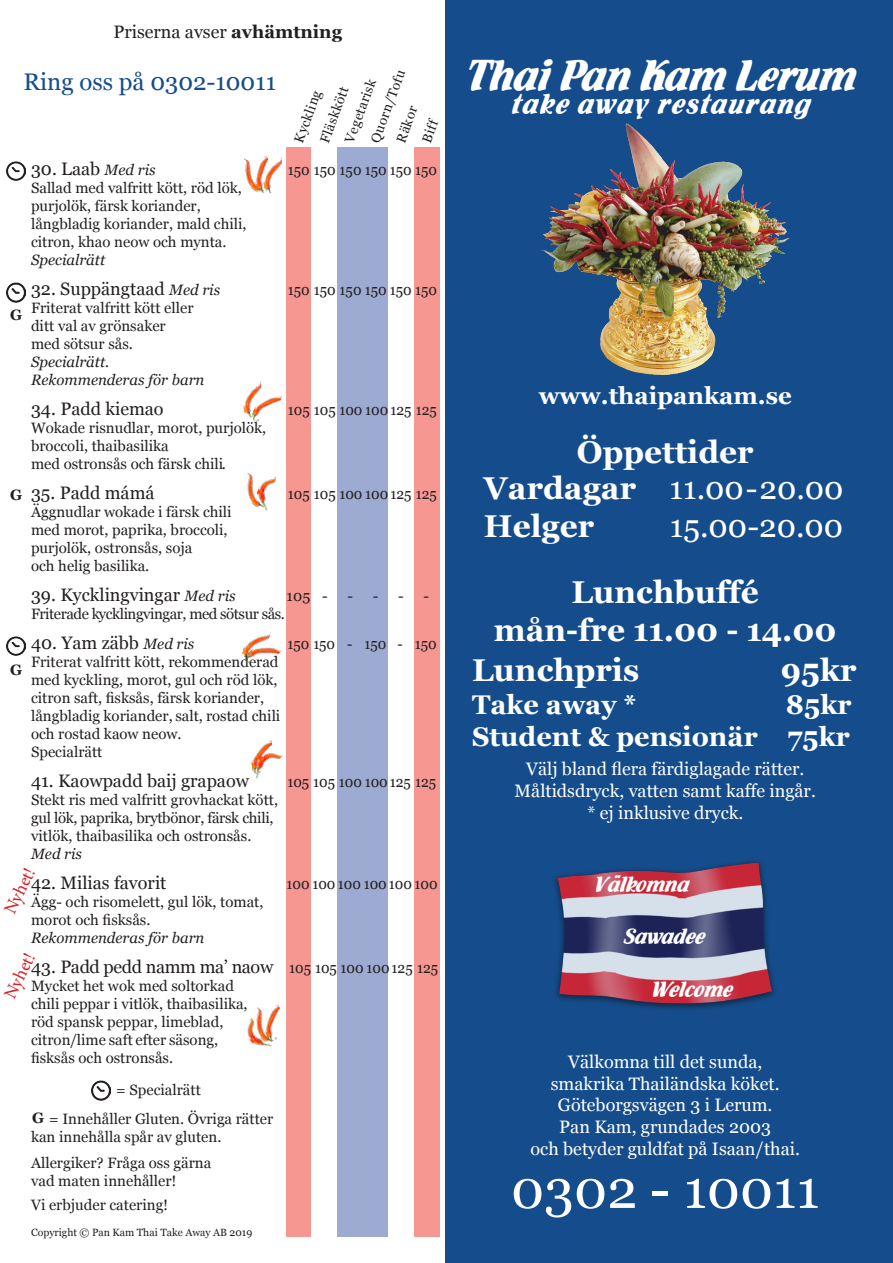
<style>
.page{position:relative;width:893px;height:1263px;background:#fff}
.page>*{position:absolute;margin:0;border:0;box-sizing:border-box;transform-origin:0 0}
.t1{font:54px "Georgia";color:#fff}
.t2{font:46.5px "Flamenco D";color:#fff}
.t3{font:700 31.5px "Georgia";color:#fff}
.t4{font:31.5px "Georgia";color:#fff}
.t5{font:30.3px "Flamenco D";letter-spacing:.06em;color:#fff}
.t6{font:700 27px "Georgia";color:#fff}
.t7{font:24px "Georgia";color:#154d8c}
.t8{font:700 24px "Georgia";color:#fff}
.t9{font:23.25px "Flamenco D";color:#fff}
.t10{font:18px "Georgia";color:#fff}
.t11{font:18px "Georgia";color:#231f20}
.t12{font:18px "Georgia";letter-spacing:-.02em;color:#231f20}
.t13{font:18px "Minion Pro";color:#db1f25}
.t14{font:15px "Georgia";color:#231f20}
.t15{font:15px "Georgia";color:#231f20;scale:.93 1}
.t16{font:italic 15px "Georgia";color:#231f20}
.t17{font:15px "Georgia";letter-spacing:-.03em;color:#231f20}
.t18{font:15px "Georgia";letter-spacing:-.02em;color:#231f20}
.t19{font:700 15px "Georgia";color:#231f20}
.t20{font:13.5px "Georgia";color:#231f20}
.t21{font:10.5px "Georgia";color:#231f20}
.s1{font-weight:700}
.s2{font-style:italic;font-size:15px}
.s3{font-size:15px}
</style>
<div class="page">
<div style="left:446px;top:0;width:447px;height:1263px;background:#154d8c"></div>
<img style="left:542px;top:124px;width:247px;height:250px">
<img style="left:554px;top:861px;width:221px;height:148px">
<div style="left:337px;top:148px;width:51px;height:1089px;background:#9dabd2"></div>
<div style="left:286px;top:148px;width:26px;height:1089px;background:#f69792"></div>
<div style="left:414px;top:148px;width:25px;height:1089px;background:#f69792"></div>
<img style="left:7px;top:161px;width:19px;height:20px">
<img style="left:7px;top:282px;width:19px;height:21px">
<img style="left:7px;top:636px;width:19px;height:20px">
<img style="left:244px;top:158px;width:2px;height:17px">
<img style="left:246px;top:156px;width:35px;height:38px">
<img style="left:247px;top:473px;width:7px;height:32px">
<img style="left:254px;top:477px;width:22px;height:34px">
<img style="left:243px;top:381px;width:19px;height:36px">
<img style="left:250px;top:389px;width:32px;height:33px">
<img style="left:271px;top:647px;width:11px;height:8px">
<img style="left:242px;top:632px;width:29px;height:32px">
<img style="left:264px;top:740px;width:9px;height:5px">
<img style="left:251px;top:745px;width:32px;height:34px">
<img style="left:260px;top:1045px;width:12px;height:2px">
<img style="left:92px;top:1080px;width:19px;height:21px">
<img style="left:247px;top:1007px;width:33px;height:38px">
<p class="t11" style="left:113px;top:19px;width:230px">Priserna avser <span class="s1">avhämtning</span></p>
<p class="t7" style="left:23px;top:64px;width:254px">Ring oss på 0302-10011</p>
<p class="t20" style="left:366px;top:139px;width:78px;rotate:-70deg">Quorn/Tofu</p>
<p class="t20" style="left:340px;top:139px;width:68px;rotate:-70deg">Vegetarisk</p>
<p class="t20" style="left:315px;top:139px;width:60px;rotate:-70deg">Fläskkött</p>
<p class="t20" style="left:289px;top:139px;width:56px;rotate:-70deg">Kyckling</p>
<p class="t20" style="left:391px;top:139px;width:39px;rotate:-70deg">Räkor</p>
<p class="t20" style="left:417px;top:139px;width:24px;rotate:-70deg">Biff</p>
<p class="t11" style="left:31px;top:155px;width:126px">30. Laab <span class="s2">Med ris</span></p>
<p class="t15" style="left:288px;top:159px;width:162px">150 150 150 150 150 150</p>
<p class="t14" style="left:31px;top:177px;width:212px">Sallad med valfritt kött, röd lök,</p>
<p class="t14" style="left:31px;top:195px;width:171px">purjolök, färsk koriander,</p>
<p class="t14" style="left:31px;top:213px;width:217px">långbladig koriander, mald chili,</p>
<p class="t14" style="left:31px;top:231px;width:197px">citron, khao neow och mynta.</p>
<p class="t16" style="left:31px;top:249px;width:76px">Specialrätt</p>
<p class="t11" style="left:31px;top:275px;width:191px">32. Suppängtaad <span class="s2">Med ris</span></p>
<p class="t15" style="left:288px;top:279px;width:162px">150 150 150 150 150 150</p>
<p class="t14" style="left:31px;top:297px;width:164px">Friterat valfritt kött eller</p>
<p class="t14" style="left:31px;top:315px;width:136px">ditt val av grönsaker</p>
<p class="t14" style="left:31px;top:333px;width:103px">med sötsur sås.</p>
<p class="t16" style="left:31px;top:351px;width:80px">Specialrätt.</p>
<p class="t16" style="left:31px;top:369px;width:175px">Rekommenderas för barn</p>
<p class="t11" style="left:31px;top:395px;width:134px">34. Padd kiemao</p>
<p class="t15" style="left:288px;top:399px;width:162px">105 105 100 100 125 125</p>
<p class="t14" style="left:31px;top:417px;width:237px">Wokade risnudlar, morot, purjolök,</p>
<p class="t14" style="left:31px;top:435px;width:139px">broccoli, thaibasilika</p>
<p class="t14" style="left:31px;top:453px;width:196px">med ostronsås och färsk chili.</p>
<p class="t11" style="left:31px;top:479px;width:125px">35. Padd mámá</p>
<p class="t15" style="left:288px;top:483px;width:162px">105 105 100 100 125 125</p>
<p class="t14" style="left:31px;top:501px;width:202px">Äggnudlar wokade i färsk chili</p>
<p class="t14" style="left:31px;top:519px;width:198px">med morot, paprika, broccoli,</p>
<p class="t14" style="left:31px;top:537px;width:163px">purjolök, ostronsås, soja</p>
<p class="t14" style="left:31px;top:555px;width:120px">och helig basilika.</p>
<p class="t11" style="left:31px;top:581px;width:206px">39. Kycklingvingar <span class="s2">Med ris</span></p>
<p class="t14" style="left:286px;top:585px;width:43px">105 -</p>
<p class="t14" style="left:347px;top:585px;width:32px">- -</p>
<p class="t14" style="left:398px;top:585px;width:32px">- -</p>
<p class="t17" style="left:31px;top:603px;width:255px">Friterade kycklingvingar, med sötsur sås.</p>
<p class="t11" style="left:31px;top:629px;width:165px">40. Yam zäbb <span class="s2">Med ris</span></p>
<p class="t15" style="left:288px;top:633px;width:162px">150 150 - 150 - 150</p>
<p class="t14" style="left:31px;top:651px;width:249px">Friterat valfritt kött, rekommenderad</p>
<p class="t14" style="left:31px;top:669px;width:248px">med kyckling, morot, gul och röd lök,</p>
<p class="t14" style="left:31px;top:687px;width:235px">citron saft, fisksås, färsk koriander,</p>
<p class="t14" style="left:31px;top:705px;width:251px">långbladig koriander, salt, rostad chili</p>
<p class="t14" style="left:31px;top:723px;width:152px">och rostad kaow neow.</p>
<p class="t14" style="left:31px;top:741px;width:73px">Specialrätt</p>
<p class="t11" style="left:31px;top:767px;width:219px">41. Kaowpadd baij grapaow</p>
<p class="t15" style="left:287px;top:771px;width:162px">105 105 100 100 125 125</p>
<p class="t14" style="left:31px;top:789px;width:249px">Stekt ris med valfritt grovhackat kött,</p>
<p class="t18" style="left:31px;top:807px;width:244px">gul lök, paprika, brytbönor, färsk chili,</p>
<p class="t14" style="left:31px;top:825px;width:222px">vitlök, thaibasilika och ostronsås.</p>
<p class="t16" style="left:31px;top:843px;width:53px">Med ris</p>
<p class="t11" style="left:31px;top:869px;width:137px">42. Milias favorit</p>
<p class="t15" style="left:286px;top:873px;width:164px">100 100 100 100 100 100</p>
<p class="t14" style="left:31px;top:891px;width:234px">Ägg- och risomelett, gul lök, tomat,</p>
<p class="t14" style="left:31px;top:909px;width:121px">morot och fisksås.</p>
<p class="t16" style="left:31px;top:927px;width:175px">Rekommenderas för barn</p>
<p class="t12" style="left:31px;top:953px;width:409px">43. Padd pedd namm ma’ naow <span class="s3">105 105 100 100 125 125</span></p>
<p class="t14" style="left:31px;top:975px;width:204px">Mycket het wok med soltorkad</p>
<p class="t14" style="left:31px;top:993px;width:218px">chili peppar i vitlök, thaibasilika,</p>
<p class="t14" style="left:31px;top:1011px;width:194px">röd spansk peppar, limeblad,</p>
<p class="t14" style="left:31px;top:1029px;width:189px">citron/lime saft efter säsong,</p>
<p class="t14" style="left:31px;top:1047px;width:144px">fisksås och ostronsås.</p>
<p class="t19" style="left:10px;top:304px;width:14px">G</p>
<p class="t19" style="left:10px;top:484px;width:14px">G</p>
<p class="t19" style="left:10px;top:658px;width:14px">G</p>
<p class="t13" style="left:-2px;top:907px;width:50px;rotate:-64deg">Nyhet!</p>
<p class="t13" style="left:-2px;top:992px;width:50px;rotate:-64deg">Nyhet!</p>
<p class="t14" style="left:116px;top:1079px;width:86px">= Specialrätt</p>
<p class="t14" style="left:49px;top:1108px;width:226px">= Innehåller Gluten. Övriga rätter</p>
<p class="t14" style="left:31px;top:1126px;width:192px">kan innehålla spår av gluten.</p>
<p class="t14" style="left:31px;top:1152px;width:182px">Allergiker? Fråga oss gärna</p>
<p class="t14" style="left:31px;top:1170px;width:147px">vad maten innehåller!</p>
<p class="t19" style="left:32px;top:1106px;width:14px">G</p>
<p class="t14" style="left:31px;top:1194px;width:139px">Vi erbjuder catering!</p>
<p class="t21" style="left:31px;top:1224px;width:223px">Copyright © Pan Kam Thai Take Away AB 2019</p>
<p class="t2" style="left:467px;top:48px;width:393px">Thai Pan Kam Lerum</p>
<p class="t5" style="left:513px;top:86px;width:300px">take away restaurang</p>
<p class="t8" style="left:539px;top:378px;width:255px">www.thaipankam.se</p>
<p class="t3" style="left:577px;top:428px;width:178px">Öppettider</p>
<p class="t3" style="left:484px;top:464px;width:154px">Vardagar</p>
<p class="t3" style="left:484px;top:502px;width:112px">Helger</p>
<p class="t4" style="left:670px;top:465px;width:175px">11.00-20.00</p>
<p class="t4" style="left:670px;top:503px;width:175px">15.00-20.00</p>
<p class="t3" style="left:572px;top:569px;width:189px">Lunchbuffé</p>
<p class="t3" style="left:494px;top:606px;width:344px">mån-fre 11.00 - 14.00</p>
<p class="t3" style="left:472px;top:647px;width:169px">Lunchpris</p>
<p class="t6" style="left:472px;top:684px;width:166px">Take away *</p>
<p class="t6" style="left:472px;top:716px;width:287px">Student &amp; pensionär</p>
<p class="t3" style="left:781px;top:647px;width:77px">95kr</p>
<p class="t6" style="left:786px;top:684px;width:67px">85kr</p>
<p class="t6" style="left:787px;top:716px;width:64px">75kr</p>
<p class="t10" style="left:526px;top:756px;width:280px">Välj bland flera färdiglagade rätter.</p>
<p class="t10" style="left:515px;top:778px;width:303px">Måltidsdryck, vatten samt kaffe ingår.</p>
<p class="t10" style="left:587px;top:799px;width:158px">* ej inklusive dryck.</p>
<p class="t9" style="left:595px;top:870px;width:96px">Välkomna</p>
<p class="t9" style="left:625px;top:923px;width:83px">Sawadee</p>
<p class="t9" style="left:652px;top:976px;width:83px">Welcome</p>
<p class="t10" style="left:568px;top:1049px;width:196px">Välkomna till det sunda,</p>
<p class="t10" style="left:551px;top:1070px;width:230px">smakrika Thailändska köket.</p>
<p class="t10" style="left:558px;top:1092px;width:216px">Göteborgsvägen 3 i Lerum.</p>
<p class="t10" style="left:559px;top:1113px;width:213px">Pan Kam, grundades 2003</p>
<p class="t10" style="left:530px;top:1135px;width:271px">och betyder guldfat på Isaan/thai.</p>
<p class="t1" style="left:511px;top:1150px;width:310px">0302 - 10011</p>
</div>
